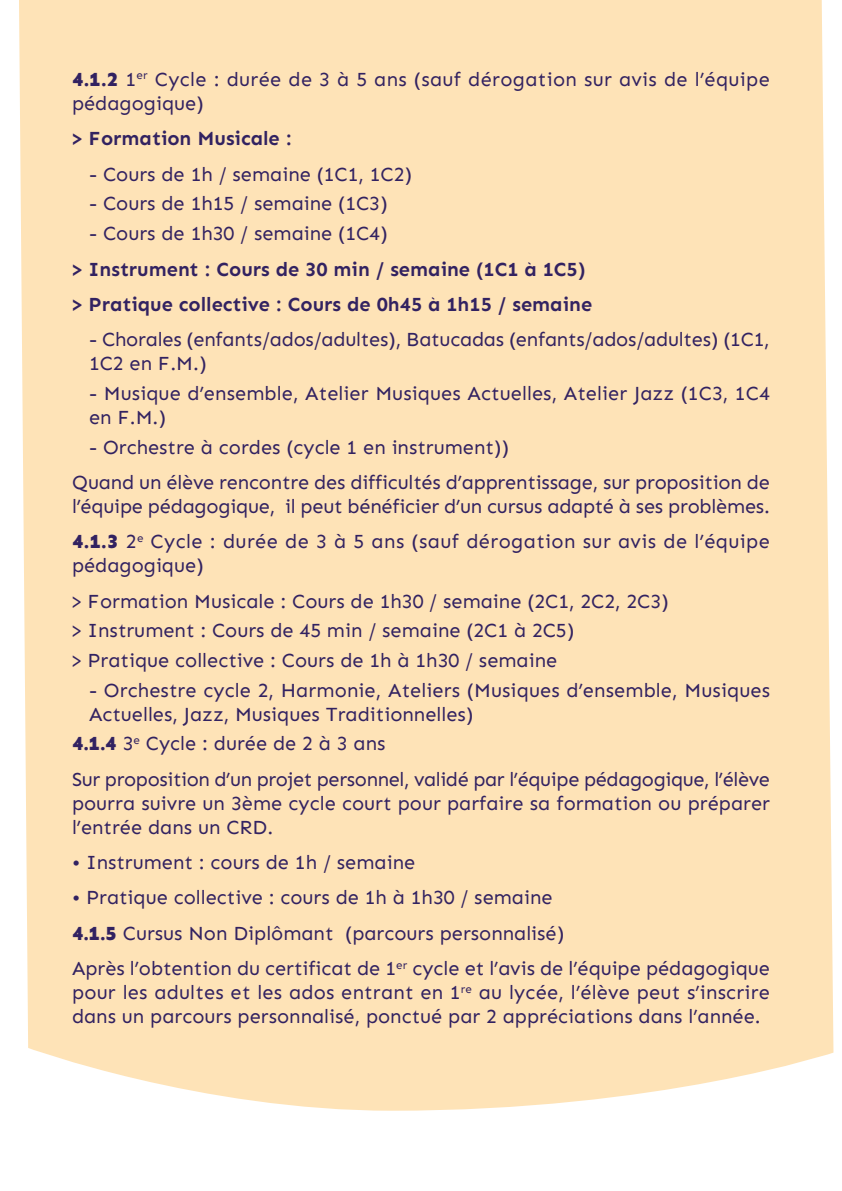
<style>
.page{position:relative;width:842px;height:1191px;background:#fff}
.page>*{position:absolute;margin:0;border:0;box-sizing:border-box;transform-origin:0 0}
.t1{font:20px/24px "Sen";color:#322261}
.t2{font:700 20px/35.4px "Sen";color:#322261}
.t3{font:20px/35.4px "Sen";letter-spacing:-.02em;color:#322261}
.s1{font-weight:800}
</style>
<div class="page">
<div style="left:19px;top:0;width:814px;height:1110px;background:#fee3b7"></div>
<p class="t1" style="left:72px;top:67px;width:699px"><span class="s1">4.1.2</span> 1<sup>er</sup> Cycle : durée de 3 à 5 ans (sauf dérogation sur avis de l’équipe pédagogique)</p>
<p class="t2" style="left:72px;top:121px;width:221px">&gt; Formation Musicale :</p>
<p class="t1" style="left:89px;top:162px;width:325px">- Cours de 1h / semaine (1C1, 1C2)</p>
<p class="t1" style="left:89px;top:192px;width:300px">- Cours de 1h15 / semaine (1C3)</p>
<p class="t1" style="left:89px;top:221px;width:300px">- Cours de 1h30 / semaine (1C4)</p>
<p class="t2" style="left:72px;top:251px;width:522px">&gt; Instrument : Cours de 30 min / semaine (1C1 à 1C5) &gt; Pratique collective : Cours de 0h45 à 1h15 / semaine</p>
<p class="t1" style="left:89px;top:327px;width:682px">- Chorales (enfants/ados/adultes), Batucadas (enfants/ados/adultes) (1C1,<br>1C2 en F.M.)</p>
<p class="t1" style="left:89px;top:381px;width:682px">- Musique d’ensemble, Atelier Musiques Actuelles, Atelier Jazz (1C3, 1C4 en F.M.)</p>
<p class="t1" style="left:72px;top:429px;width:699px;line-height:35.4px;text-indent:17px">- Orchestre à cordes (cycle 1 en instrument))<br>Quand un élève rencontre des difficultés d’apprentissage, sur proposition de</p>
<p class="t1" style="left:72px;top:488px;width:699px;line-height:35.4px">l’équipe pédagogique, il peut bénéficier d’un cursus adapté à ses problèmes.<br><span class="s1">4.1.3</span> 2<sup>e</sup> Cycle : durée de 3 à 5 ans (sauf dérogation sur avis de l’équipe</p>
<p class="t1" style="left:72px;top:548px;width:598px;line-height:35.4px">pédagogique)<br>&gt; Formation Musicale : Cours de 1h30 / semaine (2C1, 2C2, 2C3)</p>
<p class="t1" style="left:72px;top:616px;width:504px;line-height:29.6px">&gt; Instrument : Cours de 45 min / semaine (2C1 à 2C5) &gt; Pratique collective : Cours de 1h à 1h30 / semaine</p>
<p class="t1" style="left:89px;top:678px;width:683px">- Orchestre cycle 2, Harmonie, Ateliers (Musiques d’ensemble, Musiques<br>Actuelles, Jazz, Musiques Traditionnelles)</p>
<p class="t3" style="left:72px;top:726px;width:699px"><span class="s1">4.1.4</span> 3<sup>e</sup> Cycle : durée de 2 à 3 ans<br>Sur proposition d’un projet personnel, validé par l’équipe pédagogique, l’élève</p>
<p class="t1" style="left:72px;top:791px;width:699px">pourra suivre un 3ème cycle court pour parfaire sa formation ou préparer l’entrée dans un CRD.</p>
<p class="t1" style="left:72px;top:850px;width:345px">• Instrument : cours de 1h / semaine</p>
<p class="t1" style="left:72px;top:880px;width:699px;line-height:35.4px">• Pratique collective : cours de 1h à 1h30 / semaine<br><span class="s1">4.1.5</span> Cursus Non Diplômant (parcours personnalisé)<br>Après l’obtention du certificat de 1<sup>er</sup> cycle et l’avis de l’équipe pédagogique</p>
<p class="t1" style="left:72px;top:980px;width:699px">pour les adultes et les ados entrant en 1<sup>re</sup> au lycée, l’élève peut s’inscrire dans un parcours personnalisé, ponctué par 2 appréciations dans l’année.</p>
</div>
